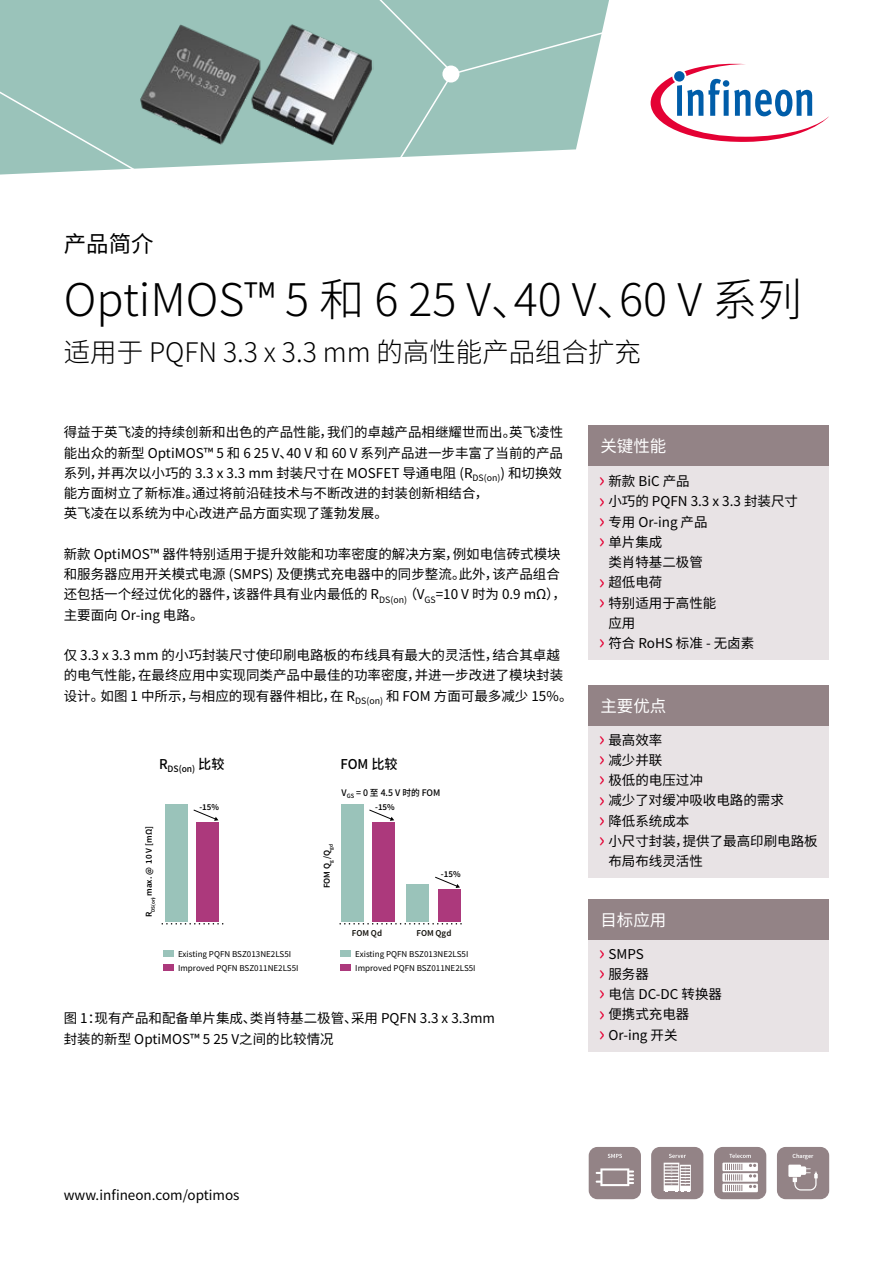
<style>
.page{position:relative;width:893px;height:1263px;background:#fff}
.page>*{position:absolute;margin:0;border:0;box-sizing:border-box;transform-origin:0 0}
.t1{font:300 45px "Source Han Sans SC";color:#000}
.t2{font:300 27px "Source Han Sans SC";color:#000}
.t3{font:22.5px "Source Han Sans SC";color:#000}
.t4{font:16.5px "Source Han Sans SC";color:#fff}
.t5{font:13.5px/20.2px "Source Han Sans SC";color:#000}
.t6{font:500 13.5px "Source Han Sans SC";color:#000}
.t7{font:9px/13.6px "Source Sans Pro";color:#000}
.t8{font:600 9px "Source Sans Pro";color:#000}
.t9{font:500 9px "Source Han Sans SC";color:#000}
.t10{font:600 9px "Source Sans Pro";color:#13110c}
.t11{font:500 8.7px "Source Han Sans SC";color:#000}
.t12{font:600 6.15px "Source Sans Pro";letter-spacing:-.005em;color:#fff}
.s1{font-size:20.25px;color:#e40134}
</style>
<div class="page">
<svg style="left:651px;top:63px;width:178px;height:79px"></svg>
<div style="left:588px;top:463px;width:241px;height:197px;background:#e8e3e5"></div>
<div style="left:588px;top:425px;width:241px;height:41px;background:#938386"></div>
<div style="left:588px;top:723px;width:241px;height:155px;background:#e8e3e5"></div>
<div style="left:588px;top:685px;width:241px;height:41px;background:#938386"></div>
<div style="left:588px;top:937px;width:241px;height:114px;background:#e8e3e5"></div>
<div style="left:588px;top:899px;width:241px;height:41px;background:#938386"></div>
<div style="left:0;top:0;width:368px;height:168px;background:#9ac3ba"></div>
<svg style="left:0;top:83px;width:153px;height:92px;background:#a0c6be"></svg>
<svg style="left:368px;top:0;width:241px;height:159px;background:#a6cac2"></svg>
<div style="left:589px;top:1147px;width:52px;height:52px;background:#938386;border-radius:9px"></div>
<svg style="left:596px;top:1168px;width:38px;height:18px"></svg>
<svg style="left:608px;top:1154px;width:14px;height:4px"></svg>
<div style="left:714px;top:1147px;width:52px;height:52px;background:#938386;border-radius:9px"></div>
<svg style="left:722px;top:1154px;width:36px;height:38px"></svg>
<div style="left:777px;top:1147px;width:52px;height:52px;background:#938386;border-radius:9px"></div>
<svg style="left:788px;top:1164px;width:30px;height:26px"></svg>
<div style="left:651px;top:1147px;width:52px;height:52px;background:#938386;border-radius:9px"></div>
<svg style="left:664px;top:1154px;width:27px;height:38px"></svg>
<div style="left:407px;top:884px;width:22px;height:38px;background:#9ac3ba"></div>
<div style="left:438px;top:889px;width:22px;height:33px;background:#ac397c"></div>
<div style="left:197px;top:822px;width:22px;height:100px;background:#ac397c"></div>
<div style="left:166px;top:804px;width:22px;height:118px;background:#9ac3ba"></div>
<div style="left:163px;top:950px;width:11px;height:7px;background:#9ac3ba"></div>
<div style="left:163px;top:964px;width:11px;height:6px;background:#ac397c"></div>
<svg style="left:162px;top:923px;width:62px;height:1px"></svg>
<div style="left:372px;top:822px;width:23px;height:100px;background:#ac397c"></div>
<div style="left:341px;top:804px;width:22px;height:118px;background:#9ac3ba"></div>
<div style="left:340px;top:950px;width:11px;height:7px;background:#9ac3ba"></div>
<div style="left:340px;top:964px;width:11px;height:6px;background:#ac397c"></div>
<svg style="left:340px;top:923px;width:122px;height:1px"></svg>
<svg style="left:435px;top:876px;width:25px;height:12px"></svg>
<svg style="left:369px;top:809px;width:25px;height:12px"></svg>
<svg style="left:193px;top:809px;width:25px;height:12px"></svg>
<img style="left:139px;top:22px;width:235px;height:124px">
<h3 class="t3" style="left:64px;top:231px;width:91px">产品简介</h3>
<h1 class="t1" style="left:64px;top:275px;width:740px">OptiMOS™ 5 和 6 25 V、40 V、60 V 系列</h1>
<h2 class="t2" style="left:64px;top:336px;width:579px">适用于 PQFN 3.3 x 3.3 mm 的高性能产品组合扩充</h2>
<p class="t5" style="left:64px;top:422px;width:501px">得益于英飞凌的持续创新和出色的产品性能，我们的卓越产品相继耀世而出。英飞凌性能出众的新型 OptiMOS™ 5 和 6 25 V、40 V 和 60 V 系列产品进一步丰富了当前的产品系列，并再次以小巧的 3.3 x 3.3 mm 封装尺寸在 MOSFET 导通电阻 (R<sub>DS(on)</sub>) 和切换效能方面树立了新标准。通过将前沿硅技术与不断改进的封装创新相结合，<br>英飞凌在以系统为中心改进产品方面实现了蓬勃发展。</p>
<p class="t5" style="left:64px;top:544px;width:504px">新款 OptiMOS™ 器件特别适用于提升效能和功率密度的解决方案，例如电信砖式模块和服务器应用开关模式电源 (SMPS) 及便携式充电器中的同步整流。此外，该产品组合还包括一个经过优化的器件，该器件具有业内最低的 R<sub>DS(on)</sub> （V<sub>GS</sub>=10 V 时为 0.9 mΩ），主要面向 Or-ing 电路。</p>
<p class="t5" style="left:64px;top:645px;width:510px">仅 3.3 x 3.3 mm 的小巧封装尺寸使印刷电路板的布线具有最大的灵活性，结合其卓越的电气性能，在最终应用中实现同类产品中最佳的功率密度，并进一步改进了模块封装设计。如图 1 中所示，与相应的现有器件相比，在 R<sub>DS(on)</sub> 和 FOM 方面可最多减少 15%。</p>
<p class="t11" style="left:159px;top:764px;width:67px"><sup>R</sup>DS(on) <sup>比较</sup></p>
<p class="t6" style="left:340px;top:756px;width:59px">FOM 比较</p>
<p class="t9" style="left:342px;top:787px;width:100px">V<sub>GS</sub> = 0 至 4.5 V 时的 FOM</p>
<p class="t8" style="left:145px;top:917px;width:93px;rotate:-90deg">R<sub>DS(on)</sub> max. @ 10 V [mΩ]</p>
<p class="t8" style="left:199px;top:803px;width:21px">-15%</p>
<p class="t8" style="left:375px;top:803px;width:21px">-15%</p>
<p class="t8" style="left:323px;top:888px;width:46px;rotate:-90deg">FOM Q<sub>g</sub> /Q<sub>gd</sub></p>
<p class="t8" style="left:441px;top:870px;width:21px">-15%</p>
<p class="t7" style="left:178px;top:948px;width:122px">Existing PQFN BSZ013NE2LS5I<br>Improved PQFN BSZ011NE2LS5I</p>
<p class="t10" style="left:352px;top:929px;width:32px">FOM Qd</p>
<p class="t10" style="left:416px;top:929px;width:36px">FOM Qgd</p>
<p class="t7" style="left:355px;top:948px;width:122px">Existing PQFN BSZ013NE2LS5I<br>Improved PQFN BSZ011NE2LS5I</p>
<p class="t5" style="left:64px;top:1008px;width:433px">图 1：现有产品和配备单片集成、类肖特基二极管、采用 PQFN 3.3 x 3.3mm封装的新型 OptiMOS™ 5 25 V之间的比较情况</p>
<p class="t4" style="left:600px;top:437px;width:67px">关键性能</p>
<p class="t5" style="left:599px;top:471px;width:92px"><span class="s1">›</span> 新款 BiC 产品</p>
<p class="t5" style="left:599px;top:491px;width:201px"><span class="s1">›</span> 小巧的 PQFN 3.3 x 3.3 封装尺寸</p>
<p class="t5" style="left:599px;top:512px;width:110px"><span class="s1">›</span> 专用 Or-ing 产品</p>
<p class="t5" style="left:599px;top:532px;width:65px"><span class="s1">›</span> 单片集成</p>
<p class="t5" style="left:608px;top:552px;width:96px">类肖特基二极管</p>
<p class="t5" style="left:599px;top:572px;width:65px"><span class="s1">›</span> 超低电荷</p>
<p class="t5" style="left:599px;top:593px;width:119px"><span class="s1">›</span> 特别适用于高性能</p>
<p class="t5" style="left:608px;top:613px;width:28px">应用</p>
<p class="t5" style="left:599px;top:633px;width:157px"><span class="s1">›</span> 符合 RoHS 标准 - 无卤素</p>
<p class="t4" style="left:600px;top:697px;width:67px">主要优点</p>
<p class="t5" style="left:599px;top:730px;width:65px"><span class="s1">›</span> 最高效率</p>
<p class="t5" style="left:599px;top:750px;width:65px"><span class="s1">›</span> 减少并联</p>
<p class="t5" style="left:599px;top:770px;width:106px"><span class="s1">›</span> 极低的电压过冲</p>
<p class="t5" style="left:599px;top:790px;width:187px"><span class="s1">›</span> 减少了对缓冲吸收电路的需求</p>
<p class="t5" style="left:599px;top:811px;width:92px"><span class="s1">›</span> 降低系统成本</p>
<p class="t5" style="left:599px;top:831px;width:220px"><span class="s1">›</span> 小尺寸封装，提供了最高印刷电路板</p>
<p class="t5" style="left:608px;top:851px;width:96px">布局布线灵活性</p>
<p class="t4" style="left:600px;top:911px;width:67px">目标应用</p>
<p class="t5" style="left:599px;top:944px;width:125px"><span class="s1">›</span> SMPS<br><span class="s1">›</span> 服务器<br><span class="s1">›</span> 电信 DC-DC 转换器<span class="s1">›</span> 便携式充电器<br><span class="s1">›</span> Or-ing 开关</p>
<p class="t5" style="left:64px;top:1186px;width:177px">www.infineon.com/optimos</p>
<p class="t12" style="left:793px;top:1152px;width:22px">Charger</p>
</div>
